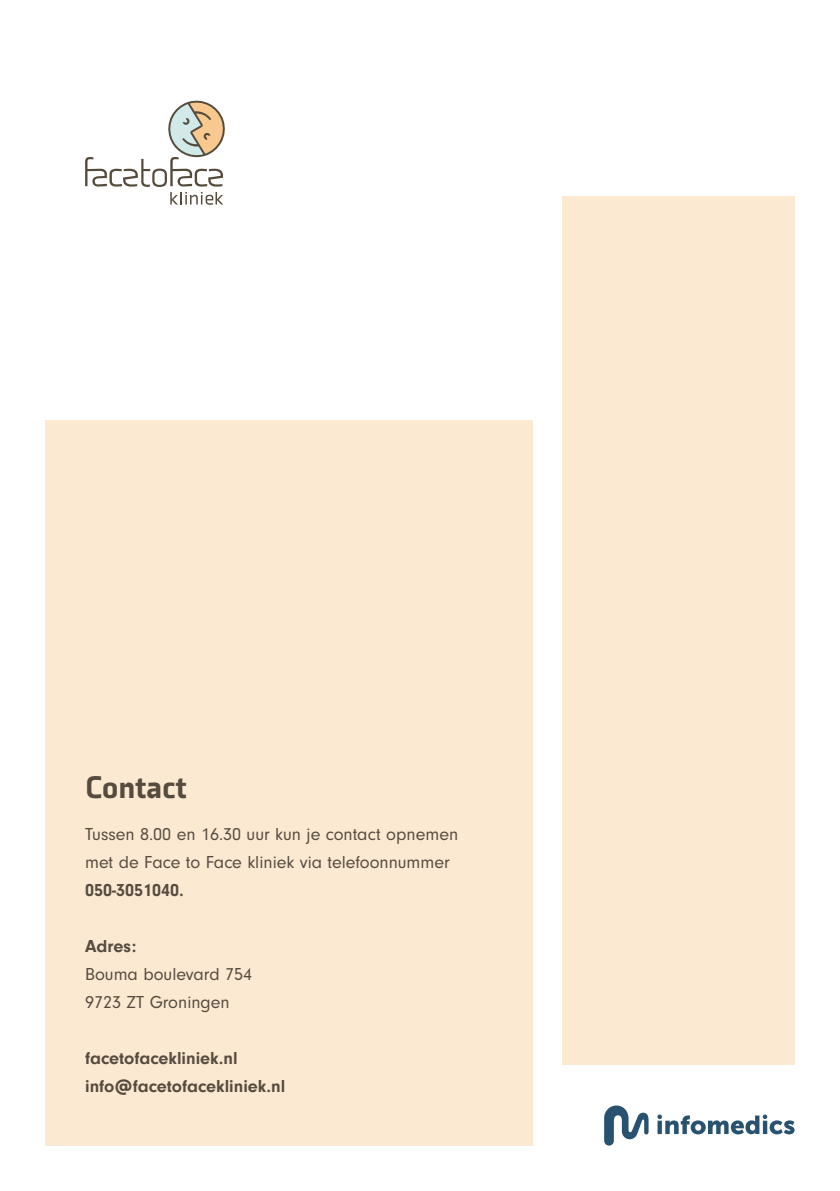
<style>
.page{position:relative;width:840px;height:1191px;background:#fff}
.page>*{position:absolute;margin:0;border:0;box-sizing:border-box;transform-origin:0 0}
.t1{font:900 32px "Axia";color:#554b3e}
.t2{font:18px/28px "Neuzeit Gro";color:#554b3e}
.t3{font:700 18px/28px "Neuzeit Gro";color:#554b3e}
</style>
<div class="page">
<div style="left:45px;top:420px;width:488px;height:725px;background:#fce9d2"></div>
<div style="left:561px;top:196px;width:233px;height:868px;background:#fce9d2"></div>
<svg style="left:85px;top:101px;width:140px;height:104px"></svg>
<svg style="left:604px;top:1105px;width:190px;height:40px"></svg>
<h1 class="t1" style="left:85px;top:768px;width:103px">Contact</h1>
<p class="t2" style="left:85px;top:820px;width:374px">Tussen 8.00 en 16.30 uur kun je contact opnemen met de Face to Face kliniek via telefoonnummer</p>
<p class="t3" style="left:85px;top:876px;width:100px">050-3051040.</p>
<p class="t3" style="left:85px;top:932px;width:53px">Adres:</p>
<p class="t2" style="left:85px;top:960px;width:168px">Bouma boulevard 754<br>9723 ZT Groningen</p>
<p class="t3" style="left:85px;top:1043px;width:201px">facetofacekliniek.nl info@facetofacekliniek.nl</p>
</div>
